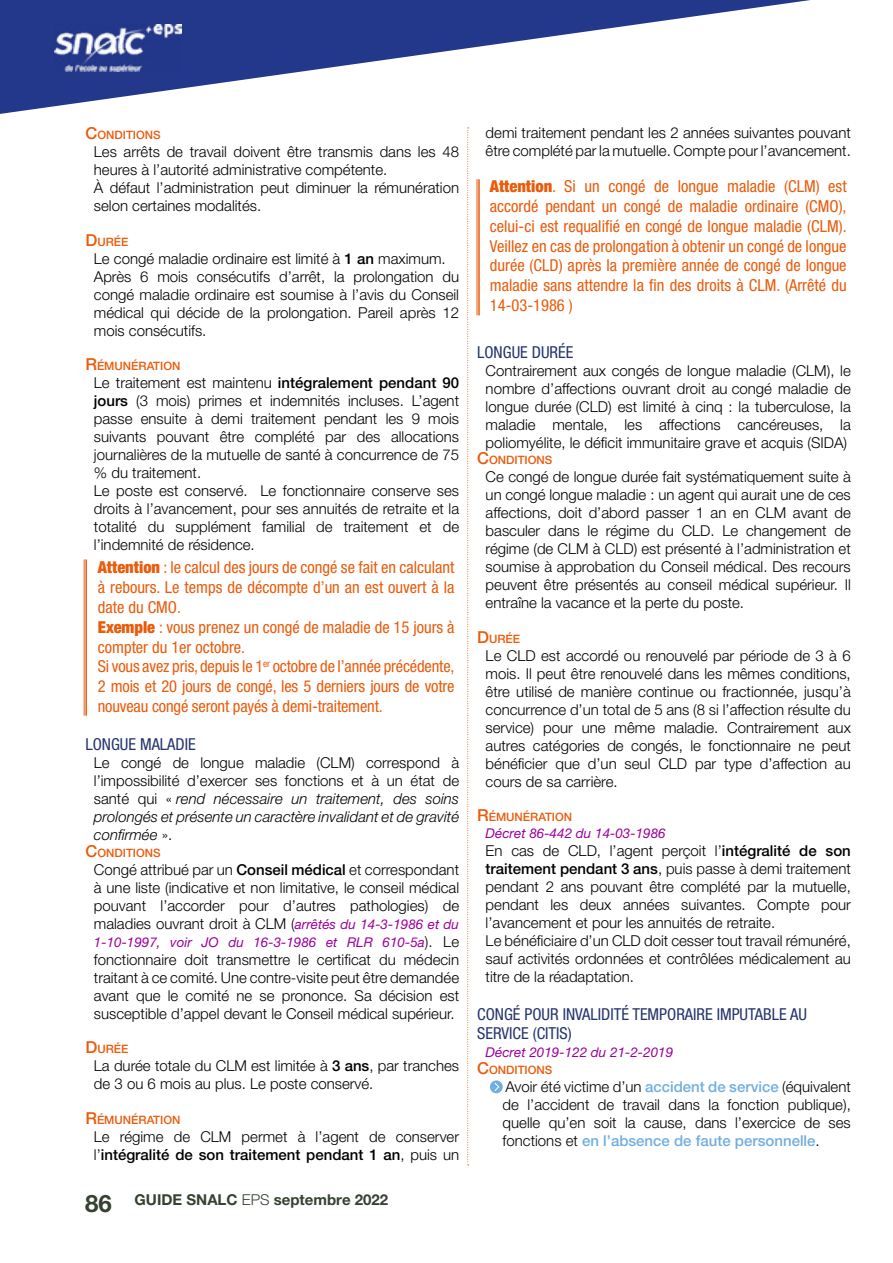
<style>
.page{position:relative;width:893px;height:1263px;background:#fff}
.page>*{position:absolute;margin:0;border:0;box-sizing:border-box;transform-origin:0 0}
.t1{font:condensed 16.5px/19.8px "Helvetica Neue LT Pro";color:#ea5b0b;text-align:justify}
.t2{font:condensed 16.5px/19.8px "Helvetica Neue LT Pro";color:#24356d}
.t3{font:300 15px/18px "Helvetica Neue LT Pro";color:#000}
.t4{font:700 15px "Helvetica Neue LT Pro";color:#354230}
.t5{font:italic 13.5px "Helvetica Neue LT Pro";color:#9c009c}
.t6{font:500 11.55px "Helvetica Neue LT Pro";color:#ea5b0b}
.s1{font-size:16.5px}
.s2{font-weight:500}
.s3{font-weight:900}
.s4{font-style:italic}
.s5{font-weight:400;font-style:italic;font-size:13.5px;color:#9c009c}
.s6{font-weight:300;font-style:normal;font-size:15px;color:#000}
.s7{font-size:24px}
.s8{font-weight:300}
.s9{font-weight:500;color:#70aedf}
</style>
<div class="page">
<svg style="left:0;top:0;width:810px;height:128px"></svg>
<img style="left:54px;top:24px;width:128px;height:47px">
<svg style="left:490px;top:1080px;width:13px;height:13px"></svg>
<svg style="left:494px;top:1083px;width:5px;height:8px"></svg>
<hr style="left:478px;top:179px;width:2px;height:136px;background:#ea5b0b">
<hr style="left:477px;top:179px;width:1px;height:136px;background:#ea5b0b">
<svg style="left:467px;top:128px;width:2px;height:1037px"></svg>
<hr style="left:85px;top:559px;width:2px;height:157px;background:#ea5b0b">
<hr style="left:84px;top:559px;width:1px;height:157px;background:#ea5b0b">
<p class="t6" style="left:85px;top:128px;width:77px"><span class="s1">C</span>ONDITIONS</p>
<p class="t3" style="left:94px;top:143px;width:367px">Les arrêts de travail doivent être transmis dans les 48 heures à l’autorité administrative compétente.<br>À défaut l’administration peut diminuer la rémunération selon certaines modalités.</p>
<p class="t6" style="left:85px;top:235px;width:44px"><span class="s1">D</span>URÉE</p>
<p class="t3" style="left:94px;top:249px;width:367px">Le congé maladie ordinaire est limité à <span class="s2">1 an</span> maximum.<br>Après 6 mois consécutifs d’arrêt, la prolongation du congé maladie ordinaire est soumise à l’avis du Conseil médical qui décide de la prolongation. Pareil après 12 mois consécutifs.</p>
<p class="t6" style="left:85px;top:359px;width:97px"><span class="s1">R</span>ÉMUNÉRATION</p>
<p class="t3" style="left:94px;top:374px;width:367px">Le traitement est maintenu <span class="s2">intégralement pendant 90 jours</span> (3 mois) primes et indemnités incluses. L’agent passe ensuite à demi traitement pendant les 9 mois suivants pouvant être complété par des allocations journalières de la mutuelle de santé à concurrence de 75 % du traitement.<br>Le poste est conservé. Le fonctionnaire conserve ses droits à l’avancement, pour ses annuités de retraite et la totalité du supplément familial de traitement et de l’indemnité de résidence.</p>
<p class="t1" style="left:98px;top:557px;width:358px;text-align:left"><span class="s3">Attention</span> : le calcul des jours de congé se fait en calculant à rebours. Le temps de décompte d’un an est ouvert à la date du CMO.<br><span class="s3">Exemple</span> : vous prenez un congé de maladie de 15 jours à compter du 1er octobre.<br>Si vous avez pris, depuis le 1<sup>er</sup> octobre de l’année précédente, 2 mois et 20 jours de congé, les 5 derniers jours de votre nouveau congé seront payés à demi-traitement.</p>
<p class="t2" style="left:85px;top:734px;width:112px">LONGUE MALADIE</p>
<p class="t3" style="left:94px;top:753px;width:367px;text-align:justify">Le congé de longue maladie (CLM) correspond à l’impossibilité d’exercer ses fonctions et à un état de santé qui « <span class="s4">rend nécessaire un traitement, des soins prolongés et présente un caractère invalidant et de gravité confirmée</span> ».</p>
<p class="t6" style="left:85px;top:846px;width:77px"><span class="s1">C</span>ONDITIONS</p>
<p class="t3" style="left:94px;top:860px;width:367px;text-align:justify">Congé attribué par un <span class="s2">Conseil médical</span> et correspondant à une liste (indicative et non limitative, le conseil médical pouvant l’accorder pour d’autres pathologies) de maladies ouvrant droit à CLM (<span class="s5">arrêtés du 14-3-1986 et du</span></p>
<p class="t5" style="left:94px;top:934px;width:367px">1-10-1997, voir JO du 16-3-1986 et RLR 610-5a<span class="s6">). Le</span></p>
<p class="t3" style="left:94px;top:950px;width:367px;text-align:justify">fonctionnaire doit transmettre le certificat du médecin traitant à ce comité. Une contre-visite peut être demandée avant que le comité ne se prononce. Sa décision est susceptible d’appel devant le Conseil médical supérieur.</p>
<p class="t6" style="left:85px;top:1042px;width:44px"><span class="s1">D</span>URÉE</p>
<p class="t3" style="left:94px;top:1056px;width:367px">La durée totale du CLM est limitée à <span class="s2">3 ans</span>, par tranches de 3 ou 6 mois au plus. Le poste conservé.</p>
<p class="t6" style="left:85px;top:1113px;width:97px"><span class="s1">R</span>ÉMUNÉRATION</p>
<p class="t3" style="left:94px;top:1127px;width:367px">Le régime de CLM permet à l’agent de conserver l’<span class="s2">intégralité de son traitement pendant 1 an</span>, puis un</p>
<p class="t4" style="left:85px;top:1190px;width:305px"><span class="s7">86</span> GUIDE SNALC <span class="s8">EPS</span> septembre 2022</p>
<p class="t3" style="left:486px;top:124px;width:367px">demi traitement pendant les 2 années suivantes pouvant être complété par la mutuelle. Compte pour l’avancement.</p>
<p class="t1" style="left:490px;top:176px;width:358px"><span class="s3">Attention</span>. Si un congé de longue maladie (CLM) est accordé pendant un congé de maladie ordinaire (CMO), celui-ci est requalifié en congé de longue maladie (CLM).<br>Veillez en cas de prolongation à obtenir un congé de longue durée (CLD) après la première année de congé de longue maladie sans attendre la fin des droits à CLM. (Arrêté du 14-03-1986 )</p>
<p class="t2" style="left:477px;top:342px;width:98px">LONGUE DURÉE</p>
<p class="t3" style="left:486px;top:361px;width:367px;text-align:justify">Contrairement aux congés de longue maladie (CLM), le nombre d’affections ouvrant droit au congé maladie de longue durée (CLD) est limité à cinq : la tuberculose, la maladie mentale, les affections cancéreuses, la poliomyélite, le déficit immunitaire grave et acquis (SIDA)</p>
<p class="t6" style="left:477px;top:453px;width:77px"><span class="s1">C</span>ONDITIONS</p>
<p class="t3" style="left:486px;top:468px;width:367px;text-align:justify">Ce congé de longue durée fait systématiquement suite à un congé longue maladie : un agent qui aurait une de ces affections, doit d’abord passer 1 an en CLM avant de basculer dans le régime du CLD. Le changement de régime (de CLM à CLD) est présenté à l’administration et soumise à approbation du Conseil médical. Des recours peuvent être présentés au conseil médical supérieur. Il entraîne la vacance et la perte du poste.</p>
<p class="t6" style="left:477px;top:632px;width:44px"><span class="s1">D</span>URÉE</p>
<p class="t3" style="left:486px;top:646px;width:367px;text-align:justify">Le CLD est accordé ou renouvelé par période de 3 à 6 mois. Il peut être renouvelé dans les mêmes conditions, être utilisé de manière continue ou fractionnée, jusqu’à concurrence d’un total de 5 ans (8 si l’affection résulte du service) pour une même maladie. Contrairement aux autres catégories de congés, le fonctionnaire ne peut bénéficier que d’un seul CLD par type d’affection au cours de sa carrière.</p>
<p class="t6" style="left:477px;top:810px;width:97px"><span class="s1">R</span>ÉMUNÉRATION</p>
<p class="t5" style="left:486px;top:825px;width:182px">Décret 86-442 du 14-03-1986</p>
<p class="t3" style="left:486px;top:841px;width:367px">En cas de CLD, l’agent perçoit l’<span class="s2">intégralité de son traitement pendant 3 ans</span>, puis passe à demi traitement pendant 2 ans pouvant être complété par la mutuelle, pendant les deux années suivantes. Compte pour l’avancement et pour les annuités de retraite.<br>Le bénéficiaire d’un CLD doit cesser tout travail rémunéré, sauf activités ordonnées et contrôlées médicalement au titre de la réadaptation.</p>
<p class="t2" style="left:477px;top:1004px;width:331px">CONGÉ POUR INVALIDITÉ TEMPORAIRE IMPUTABLE AU<br>SERVICE (CITIS)</p>
<p class="t5" style="left:486px;top:1044px;width:189px">Décret 2019-122 du 21-2-2019</p>
<p class="t6" style="left:477px;top:1063px;width:77px"><span class="s1">C</span>ONDITIONS</p>
<p class="t3" style="left:503px;top:1077px;width:350px;text-align:justify">Avoir été victime d’un <span class="s9">accident de service</span> (équivalent de l’accident de travail dans la fonction publique), quelle qu’en soit la cause, dans l’exercice de ses fonctions et <span class="s9">en l’absence de faute personnelle</span>.</p>
</div>
